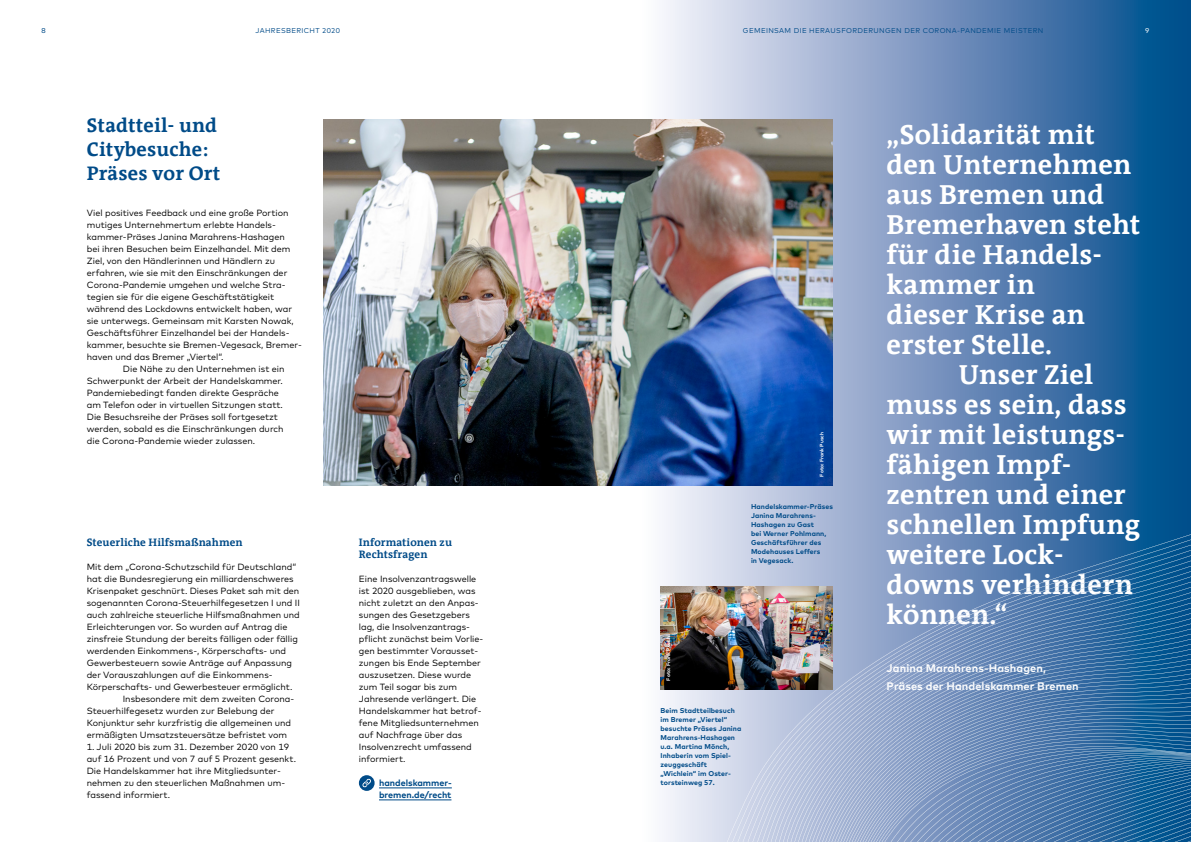
<style>
.page{position:relative;width:1191px;height:842px;background:#fff}
.page>*{position:absolute;margin:0;border:0;box-sizing:border-box;transform-origin:0 0}
.t1{font:700 28px "The Antiqua B7";letter-spacing:.01em;color:#fff}
.t2{font:700 20px/24px "The Antiqua B7";letter-spacing:.01em;color:#004b88}
.t3{font:700 11px/18px "Mark";letter-spacing:.01em;color:#fff}
.t4{font:700 11px/12px "The Antiqua B7";letter-spacing:.01em;color:#004b88}
.t5{font:9px/12px "Mark";color:#000}
.t6{font:700 9px/12px "Mark";color:#004b88}
.t7{font:700 7px/9px "Mark";letter-spacing:.01em;color:#004b88}
.t8{font:7px "Mark";letter-spacing:.05em;color:#004b88}
.t9{font:7px "Mark";color:#004b88}
.t10{font:7px "Mark";color:#fff}
.t11{font:700 5px "Mark";letter-spacing:.01em;color:#fff}
</style>
<div class="page">
<svg style="left:639px;top:0;width:552px;height:842px;background:#7093bd"></svg>
<img style="left:323px;top:120px;width:510px;height:366px">
<hr style="left:379px;top:787px;width:73px;height:1px;background:#004b88">
<hr style="left:379px;top:799px;width:72px;height:1px;background:#004b88">
<svg style="left:359px;top:775px;width:15px;height:16px"></svg>
<svg style="left:362px;top:778px;width:9px;height:9px"></svg>
<svg style="left:727px;top:534px;width:464px;height:308px;background:#86a3c7"></svg>
<svg style="left:732px;top:540px;width:459px;height:302px;background:#89a4c8"></svg>
<svg style="left:737px;top:545px;width:454px;height:297px;background:#9fb2d2"></svg>
<svg style="left:742px;top:582px;width:449px;height:260px;background:#7798c0"></svg>
<svg style="left:886px;top:550px;width:305px;height:124px;background:#507dae"></svg>
<svg style="left:887px;top:682px;width:191px;height:8px;background:#7291bc"></svg>
<img style="left:660px;top:586px;width:173px;height:104px">
<p class="t9" style="left:42px;top:26px;width:6px">8</p>
<p class="t8" style="left:255px;top:26px;width:86px">JAHRESBERICHT 2020</p>
<p class="t8" style="left:743px;top:26px;width:302px">GEMEINSAM DIE HERAUSFORDERUNGEN DER CORONA-PANDEMIE MEISTERN</p>
<p class="t10" style="left:1145px;top:26px;width:6px">9</p>
<h2 class="t2" style="left:87px;top:114px;width:135px">Stadtteil- und<br>Citybesuche:<br>Präses vor Ort</h2>
<p class="t5" style="left:87px;top:207px;width:203px">Viel positives Feedback und eine große Portion</p>
<p class="t5" style="left:87px;top:219px;width:190px">mutiges Unternehmertum erlebte Handels-</p>
<p class="t5" style="left:87px;top:231px;width:199px">kammer-Präses Janina Marahrens-Hashagen</p>
<p class="t5" style="left:87px;top:242px;width:205px">bei ihren Besuchen beim Einzelhandel. Mit dem</p>
<p class="t5" style="left:87px;top:254px;width:190px">Ziel, von den Händlerinnen und Händlern zu</p>
<p class="t5" style="left:87px;top:266px;width:202px">erfahren, wie sie mit den Einschränkungen der</p>
<p class="t5" style="left:87px;top:278px;width:200px">Corona-Pandemie umgehen und welche Stra-</p>
<p class="t5" style="left:87px;top:290px;width:189px">tegien sie für die eigene Geschäftstätigkeit</p>
<p class="t5" style="left:87px;top:302px;width:207px">während des Lockdowns entwickelt haben, war</p>
<p class="t5" style="left:87px;top:314px;width:208px">sie unterwegs. Gemeinsam mit Karsten Nowak,</p>
<p class="t5" style="left:87px;top:326px;width:204px">Geschäftsführer Einzelhandel bei der Handels-</p>
<p class="t5" style="left:87px;top:338px;width:216px">kammer, besuchte sie Bremen-Vegesack, Bremer-</p>
<p class="t5" style="left:87px;top:350px;width:138px">haven und das Bremer „Viertel“.</p>
<p class="t5" style="left:123px;top:362px;width:163px">Die Nähe zu den Unternehmen ist ein</p>
<p class="t5" style="left:87px;top:374px;width:198px">Schwerpunkt der Arbeit der Handelskammer.</p>
<p class="t5" style="left:87px;top:386px;width:193px">Pandemiebedingt fanden direkte Gespräche</p>
<p class="t5" style="left:87px;top:398px;width:198px">am Telefon oder in virtuellen Sitzungen statt.</p>
<p class="t5" style="left:87px;top:410px;width:193px">Die Besuchsreihe der Präses soll fortgesetzt</p>
<p class="t5" style="left:87px;top:422px;width:198px">werden, sobald es die Einschränkungen durch</p>
<p class="t5" style="left:87px;top:434px;width:170px">die Corona-Pandemie wieder zulassen.</p>
<p class="t4" style="left:87px;top:536px;width:157px">Steuerliche Hilfsmaßnahmen</p>
<p class="t5" style="left:87px;top:561px;width:211px">Mit dem „Corona-Schutzschild für Deutschland“</p>
<p class="t5" style="left:87px;top:573px;width:208px">hat die Bundesregierung ein milliardenschweres</p>
<p class="t5" style="left:87px;top:585px;width:214px">Krisenpaket geschnürt. Dieses Paket sah mit den</p>
<p class="t5" style="left:87px;top:596px;width:215px">sogenannten Corona-Steuerhilfegesetzen I und II</p>
<p class="t5" style="left:87px;top:608px;width:215px">auch zahlreiche steuerliche Hilfsmaßnahmen und</p>
<p class="t5" style="left:87px;top:620px;width:202px">Erleichterungen vor. So wurden auf Antrag die</p>
<p class="t5" style="left:87px;top:632px;width:213px">zinsfreie Stundung der bereits fälligen oder fällig</p>
<p class="t5" style="left:87px;top:644px;width:201px">werdenden Einkommens-, Körperschafts- und</p>
<p class="t5" style="left:87px;top:656px;width:207px">Gewerbesteuern sowie Anträge auf Anpassung</p>
<p class="t5" style="left:87px;top:668px;width:187px">der Vorauszahlungen auf die Einkommens-</p>
<p class="t5" style="left:87px;top:680px;width:207px">Körperschafts- und Gewerbesteuer ermöglicht.</p>
<p class="t5" style="left:123px;top:692px;width:173px">Insbesondere mit dem zweiten Corona-</p>
<p class="t5" style="left:87px;top:704px;width:189px">Steuerhilfegesetz wurden zur Belebung der</p>
<p class="t5" style="left:87px;top:716px;width:206px">Konjunktur sehr kurzfristig die allgemeinen und</p>
<p class="t5" style="left:87px;top:728px;width:202px">ermäßigten Umsatzsteuersätze befristet vom</p>
<p class="t5" style="left:87px;top:740px;width:211px">1. Juli 2020 bis zum 31. Dezember 2020 von 19 auf 16 Prozent und von 7 auf 5 Prozent gesenkt.<br>Die Handelskammer hat ihre Mitgliedsunter&shy;nehmen zu den steuerlichen Maßnahmen um&shy;fassend informiert.</p>
<p class="t4" style="left:359px;top:536px;width:95px">Informationen zu<br>Rechtsfragen</p>
<p class="t5" style="left:359px;top:573px;width:126px">Eine Insolvenzantragswelle ist 2020 ausgeblieben, was nicht zuletzt an den Anpas&shy;sungen des Gesetzgebers lag, die Insolvenzantrags&shy;pflicht zunächst beim Vorlie&shy;gen bestimmter Vorausset&shy;zungen bis Ende September auszusetzen. Diese wurde zum Teil sogar bis zum<br>Jahresende verlängert. Die<br>Handelskammer hat betrof&shy;fene Mitgliedsunternehmen auf Nachfrage über das<br>Insolvenzrecht umfassend informiert.</p>
<p class="t6" style="left:379px;top:776px;width:74px">handelskammer&shy;bremen.de/recht</p>
<p class="t11" style="left:818px;top:477px;width:46px;rotate:-90deg">Foto: Frank Pusch</p>
<p class="t7" style="left:751px;top:502px;width:83px">Handelskammer-Präses<br>Janina Marahrens-<br>Hashagen zu Gast<br>bei Werner Pohlmann,<br>Geschäftsführer des<br>Modehauses Leffers<br>in Vegesack.</p>
<p class="t11" style="left:665px;top:681px;width:46px;rotate:-90deg">Foto: Frank Pusch</p>
<p class="t7" style="left:660px;top:706px;width:82px">Beim Stadtteilbesuch im Bremer „Viertel“ besuchte Präses Janina<br>Marahrens-Hashagen u.a. Martina Mönch,<br>Inhaberin vom Spiel&shy;zeuggeschäft „Wichlein“ im Oster&shy;torsteinweg 57.</p>
<h1 class="t1" style="left:886px;top:119px;width:210px">„Solidarität mit</h1>
<h1 class="t1" style="left:886px;top:149px;width:246px">den Unternehmen</h1>
<h1 class="t1" style="left:886px;top:179px;width:219px">aus Bremen und</h1>
<h1 class="t1" style="left:886px;top:209px;width:255px">Bremerhaven steht</h1>
<h1 class="t1" style="left:886px;top:239px;width:216px">für die Handels-</h1>
<h1 class="t1" style="left:886px;top:269px;width:150px">kammer in</h1>
<h1 class="t1" style="left:886px;top:299px;width:200px">dieser Krise an</h1>
<h1 class="t1" style="left:886px;top:329px;width:167px">erster Stelle.</h1>
<h1 class="t1" style="left:958px;top:359px;width:136px">Unser Ziel</h1>
<h1 class="t1" style="left:886px;top:389px;width:241px">muss es sein, dass</h1>
<h1 class="t1" style="left:886px;top:419px;width:239px">wir mit leistungs-</h1>
<h1 class="t1" style="left:886px;top:449px;width:186px">fähigen Impf-</h1>
<h1 class="t1" style="left:886px;top:479px;width:240px">zentren und einer</h1>
<h1 class="t1" style="left:886px;top:509px;width:255px">schnellen Impfung</h1>
<h1 class="t1" style="left:886px;top:539px;width:178px">weitere Lock-</h1>
<h1 class="t1" style="left:886px;top:569px;width:248px">downs verhindern</h1>
<h1 class="t1" style="left:886px;top:599px;width:123px">können.“</h1>
<p class="t3" style="left:886px;top:659px;width:194px">Janina Marahrens-Hashagen,<br>Präses der Handelskammer Bremen</p>
</div>
